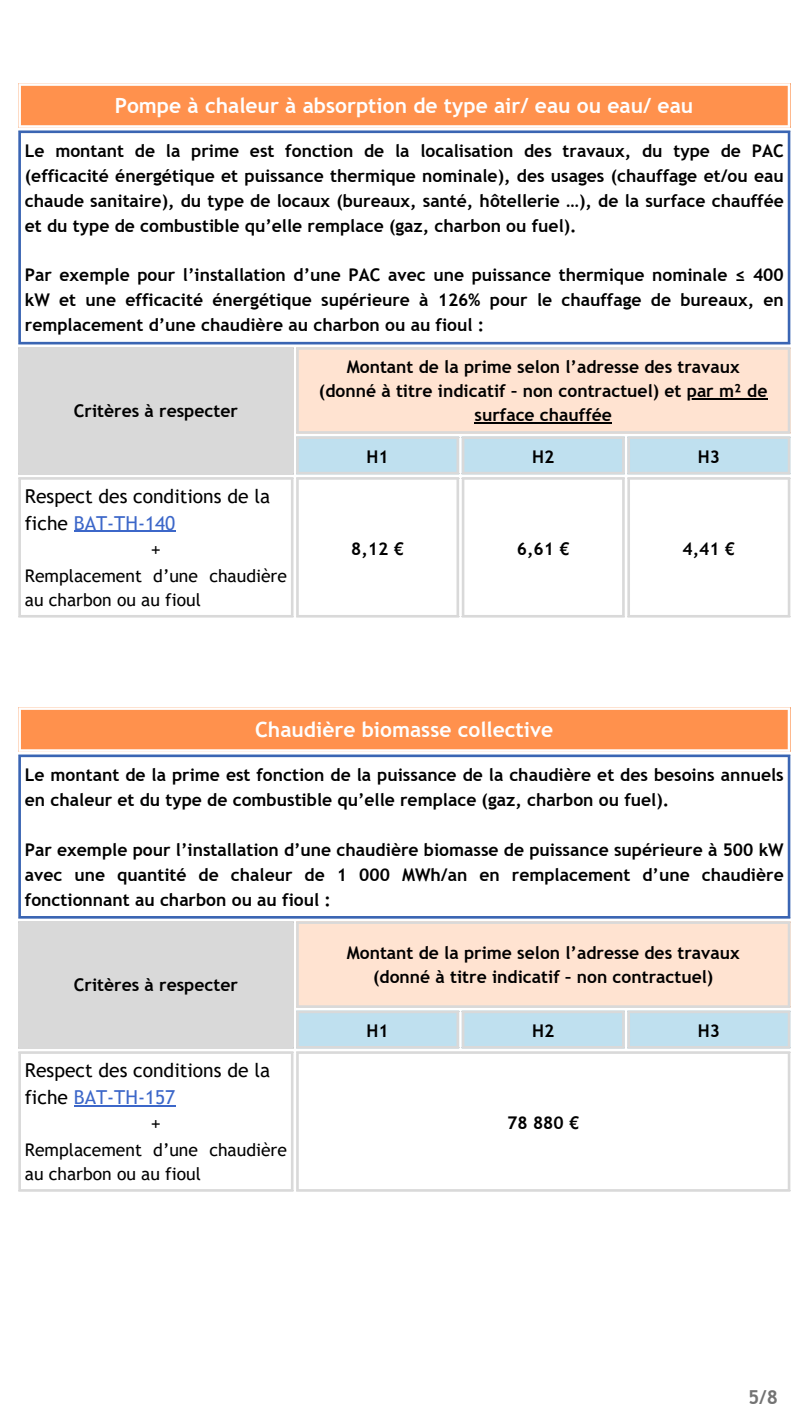
<style>
.page{position:relative;width:798px;height:1418px;background:#fff}
.page>*{position:absolute;margin:0;border:0;box-sizing:border-box;transform-origin:0 0}
.t1{font:700 21px "Trebuchet MS";color:#fefefe}
.t2{font:19.25px "Trebuchet MS";color:#000}
.t3{font:19.25px "Trebuchet MS";color:#3c67c9}
.t4{font:700 19.25px "Trebuchet MS";color:#737373}
.t5{font:700 17.5px/24.8px "Trebuchet MS";color:#000;text-align:justify}
.t6{font:17.5px/23.6px "Trebuchet MS";color:#000}
.s1{color:#000}
</style>
<div class="page">
<div style="left:18px;top:83px;width:772px;height:45px;background:#ff914d"></div>
<div style="left:18px;top:347px;width:276px;height:127px;background:#d9d9d9"></div>
<div style="left:296px;top:347px;width:494px;height:87px;background:#ffe3d1"></div>
<div style="left:299px;top:436px;width:489px;height:38px;background:#bfe0ef"></div>
<hr style="left:687px;top:398px;width:81px;height:1px;background:#000">
<hr style="left:475px;top:422px;width:137px;height:1px;background:#000">
<hr style="left:74px;top:531px;width:101px;height:1px;background:#3c67c9">
<hr style="left:18px;top:86px;width:3px;height:39px;background:#fefefe">
<hr style="left:788px;top:86px;width:2px;height:39px;background:#fefefe">
<hr style="left:18px;top:83px;width:772px;height:3px;background:#fefefe">
<hr style="left:18px;top:125px;width:772px;height:3px;background:#fefefe">
<hr style="left:18px;top:133px;width:3px;height:209px;background:#3a65b3">
<hr style="left:788px;top:133px;width:2px;height:209px;background:#3a65b3">
<hr style="left:18px;top:130px;width:772px;height:3px;background:#3a65b3">
<hr style="left:18px;top:342px;width:772px;height:2px;background:#3a65b3">
<hr style="left:296px;top:350px;width:3px;height:81px;background:#d9d9d9">
<hr style="left:788px;top:350px;width:2px;height:81px;background:#d9d9d9">
<hr style="left:296px;top:347px;width:494px;height:3px;background:#d9d9d9">
<hr style="left:296px;top:431px;width:494px;height:3px;background:#d9d9d9">
<hr style="left:296px;top:439px;width:3px;height:33px;background:#d9d9d9">
<hr style="left:457px;top:439px;width:2px;height:33px;background:#d9d9d9">
<hr style="left:296px;top:436px;width:163px;height:3px;background:#d9d9d9">
<hr style="left:296px;top:472px;width:163px;height:2px;background:#d9d9d9">
<hr style="left:462px;top:439px;width:2px;height:33px;background:#d9d9d9">
<hr style="left:622px;top:439px;width:3px;height:33px;background:#d9d9d9">
<hr style="left:462px;top:436px;width:163px;height:3px;background:#d9d9d9">
<hr style="left:462px;top:472px;width:163px;height:2px;background:#d9d9d9">
<hr style="left:627px;top:439px;width:3px;height:33px;background:#d9d9d9">
<hr style="left:788px;top:439px;width:2px;height:33px;background:#d9d9d9">
<hr style="left:627px;top:436px;width:163px;height:3px;background:#d9d9d9">
<hr style="left:627px;top:472px;width:163px;height:2px;background:#d9d9d9">
<hr style="left:18px;top:480px;width:3px;height:135px;background:#d9d9d9">
<hr style="left:291px;top:480px;width:3px;height:135px;background:#d9d9d9">
<hr style="left:18px;top:477px;width:276px;height:3px;background:#d9d9d9">
<hr style="left:18px;top:615px;width:276px;height:2px;background:#d9d9d9">
<hr style="left:296px;top:480px;width:3px;height:135px;background:#d9d9d9">
<hr style="left:457px;top:480px;width:2px;height:135px;background:#d9d9d9">
<hr style="left:296px;top:477px;width:163px;height:3px;background:#d9d9d9">
<hr style="left:296px;top:615px;width:163px;height:2px;background:#d9d9d9">
<hr style="left:462px;top:480px;width:2px;height:135px;background:#d9d9d9">
<hr style="left:622px;top:480px;width:3px;height:135px;background:#d9d9d9">
<hr style="left:462px;top:477px;width:163px;height:3px;background:#d9d9d9">
<hr style="left:462px;top:615px;width:163px;height:2px;background:#d9d9d9">
<hr style="left:627px;top:480px;width:3px;height:135px;background:#d9d9d9">
<hr style="left:788px;top:480px;width:2px;height:135px;background:#d9d9d9">
<hr style="left:627px;top:477px;width:163px;height:3px;background:#d9d9d9">
<hr style="left:627px;top:615px;width:163px;height:2px;background:#d9d9d9">
<div style="left:18px;top:707px;width:772px;height:45px;background:#ff914d"></div>
<div style="left:18px;top:921px;width:276px;height:127px;background:#d9d9d9"></div>
<div style="left:296px;top:921px;width:494px;height:87px;background:#ffe3d1"></div>
<div style="left:299px;top:1010px;width:489px;height:38px;background:#bfe0ef"></div>
<hr style="left:74px;top:1105px;width:101px;height:1px;background:#3c67c9">
<hr style="left:18px;top:710px;width:3px;height:39px;background:#fefefe">
<hr style="left:788px;top:710px;width:2px;height:39px;background:#fefefe">
<hr style="left:18px;top:707px;width:772px;height:3px;background:#fefefe">
<hr style="left:18px;top:749px;width:772px;height:3px;background:#fefefe">
<hr style="left:18px;top:757px;width:3px;height:159px;background:#3a65b3">
<hr style="left:788px;top:757px;width:2px;height:159px;background:#3a65b3">
<hr style="left:18px;top:754px;width:772px;height:3px;background:#3a65b3">
<hr style="left:18px;top:916px;width:772px;height:2px;background:#3a65b3">
<hr style="left:296px;top:924px;width:3px;height:81px;background:#d9d9d9">
<hr style="left:788px;top:924px;width:2px;height:81px;background:#d9d9d9">
<hr style="left:296px;top:921px;width:494px;height:3px;background:#d9d9d9">
<hr style="left:296px;top:1005px;width:494px;height:3px;background:#d9d9d9">
<hr style="left:296px;top:1013px;width:3px;height:33px;background:#d9d9d9">
<hr style="left:457px;top:1013px;width:2px;height:33px;background:#d9d9d9">
<hr style="left:296px;top:1010px;width:163px;height:3px;background:#d9d9d9">
<hr style="left:296px;top:1046px;width:163px;height:2px;background:#d9d9d9">
<hr style="left:462px;top:1013px;width:2px;height:33px;background:#d9d9d9">
<hr style="left:622px;top:1013px;width:3px;height:33px;background:#d9d9d9">
<hr style="left:462px;top:1010px;width:163px;height:3px;background:#d9d9d9">
<hr style="left:462px;top:1046px;width:163px;height:2px;background:#d9d9d9">
<hr style="left:627px;top:1013px;width:3px;height:33px;background:#d9d9d9">
<hr style="left:788px;top:1013px;width:2px;height:33px;background:#d9d9d9">
<hr style="left:627px;top:1010px;width:163px;height:3px;background:#d9d9d9">
<hr style="left:627px;top:1046px;width:163px;height:2px;background:#d9d9d9">
<hr style="left:18px;top:1054px;width:3px;height:135px;background:#d9d9d9">
<hr style="left:291px;top:1054px;width:3px;height:135px;background:#d9d9d9">
<hr style="left:18px;top:1051px;width:276px;height:3px;background:#d9d9d9">
<hr style="left:18px;top:1189px;width:276px;height:2px;background:#d9d9d9">
<hr style="left:296px;top:1054px;width:3px;height:135px;background:#d9d9d9">
<hr style="left:788px;top:1054px;width:2px;height:135px;background:#d9d9d9">
<hr style="left:296px;top:1051px;width:494px;height:3px;background:#d9d9d9">
<hr style="left:296px;top:1189px;width:494px;height:2px;background:#d9d9d9">
<p class="t1" style="left:115px;top:94px;width:580px">Pompe à chaleur à absorption de type air/ eau ou eau/ eau</p>
<p class="t5" style="left:25px;top:138px;width:760px">Le montant de la prime est fonction de la localisation des travaux, du type de PAC (efficacité énergétique et puissance thermique nominale), des usages (chauffage et/ou eau chaude sanitaire), du type de locaux (bureaux, santé, hôtellerie …), de la surface chauffée et du type de combustible qu’elle remplace (gaz, charbon ou fuel).</p>
<p class="t5" style="left:25px;top:263px;width:760px">Par exemple pour l’installation d’une PAC avec une puissance thermique nominale ≤ 400 kW et une efficacité énergétique supérieure à 126% pour le chauffage de bureaux, en remplacement d’une chaudière au charbon ou au fioul :</p>
<p class="t5" style="left:74px;top:398px;width:166px">Critères à respecter</p>
<p class="t2" style="left:25px;top:485px;width:247px">Respect des conditions de la</p>
<p class="t3" style="left:25px;top:511px;width:152px"><span class="s1">fiche</span> BAT-TH-140</p>
<p class="t2" style="left:151px;top:538px;width:12px">+</p>
<p class="t6" style="left:25px;top:564px;width:264px">Remplacement d’une chaudière au charbon ou au fioul</p>
<p class="t5" style="left:319px;top:355px;width:450px;line-height:23.6px;text-align:center">Montant de la prime selon l’adresse des travaux (donné à titre indicatif – non contractuel) et par m² de surface chauffée</p>
<p class="t5" style="left:367px;top:444px;width:24px">H1</p>
<p class="t5" style="left:532px;top:444px;width:24px">H2</p>
<p class="t5" style="left:698px;top:444px;width:24px">H3</p>
<p class="t5" style="left:351px;top:536px;width:54px">8,12 €</p>
<p class="t5" style="left:517px;top:536px;width:54px">6,61 €</p>
<p class="t5" style="left:683px;top:536px;width:54px">4,41 €</p>
<p class="t1" style="left:255px;top:717px;width:300px">Chaudière biomasse collective</p>
<p class="t5" style="left:25px;top:762px;width:760px">Le montant de la prime est fonction de la puissance de la chaudière et des besoins annuels en chaleur et du type de combustible qu’elle remplace (gaz, charbon ou fuel).</p>
<p class="t5" style="left:25px;top:837px;width:760px">Par exemple pour l’installation d’une chaudière biomasse de puissance supérieure à 500 kW avec une quantité de chaleur de 1 000 MWh/an en remplacement d’une chaudière fonctionnant au charbon ou au fioul :</p>
<p class="t5" style="left:74px;top:972px;width:166px">Critères à respecter</p>
<p class="t2" style="left:25px;top:1059px;width:247px">Respect des conditions de la</p>
<p class="t3" style="left:25px;top:1085px;width:152px"><span class="s1">fiche</span> BAT-TH-157</p>
<p class="t2" style="left:151px;top:1111px;width:12px">+</p>
<p class="t6" style="left:25px;top:1138px;width:264px">Remplacement d’une chaudière au charbon ou au fioul</p>
<p class="t5" style="left:347px;top:941px;width:395px;line-height:23.6px;text-align:center">Montant de la prime selon l’adresse des travaux (donné à titre indicatif – non contractuel)</p>
<p class="t5" style="left:367px;top:1018px;width:24px">H1</p>
<p class="t5" style="left:532px;top:1018px;width:24px">H2</p>
<p class="t5" style="left:698px;top:1018px;width:24px">H3</p>
<p class="t5" style="left:507px;top:1110px;width:74px">78 880 €</p>
<p class="t4" style="left:748px;top:1386px;width:32px">5/8</p>
</div>
